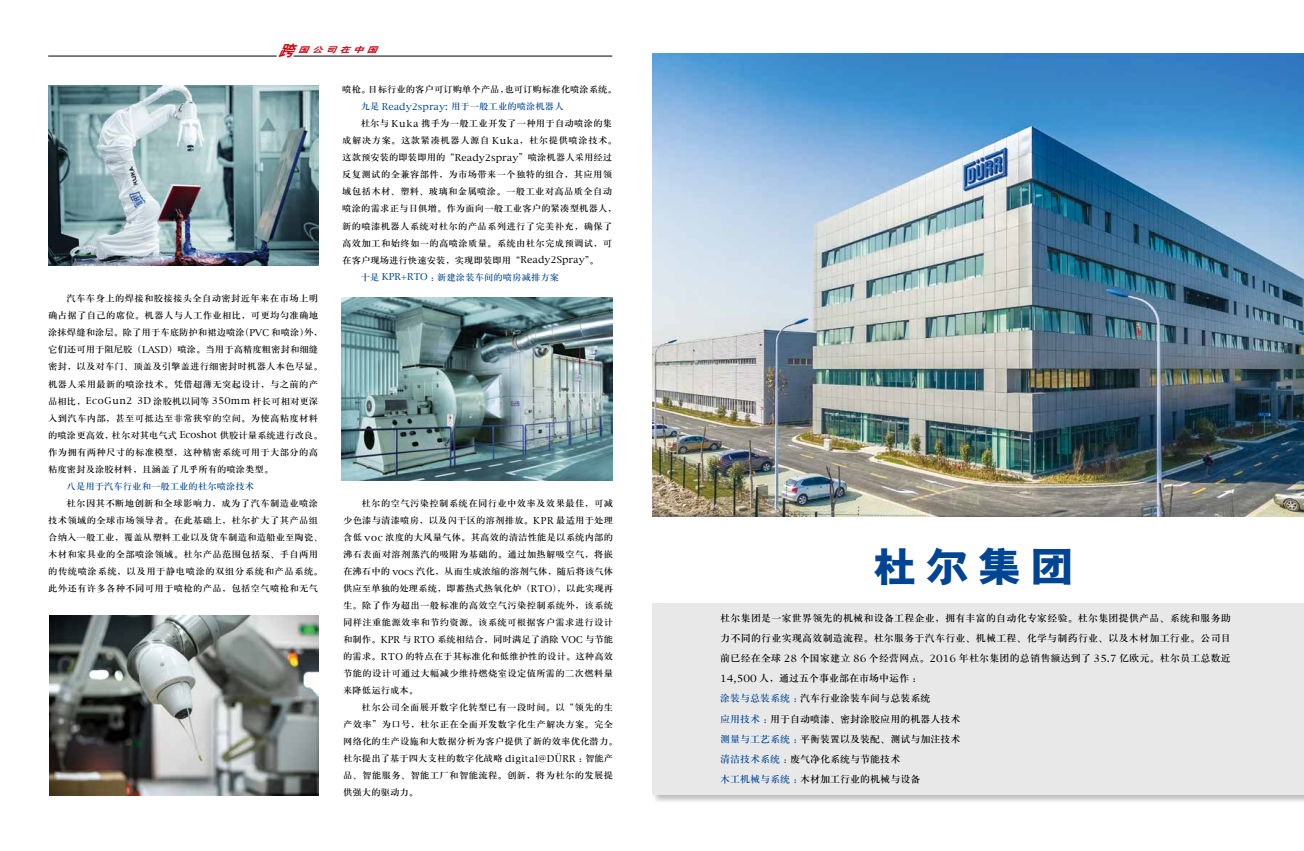
<style>
.page{position:relative;width:1304px;height:851px;background:#fff}
.page>*{position:absolute;margin:0;border:0;box-sizing:border-box;transform-origin:0 0}
.t1{font:41.8px "H Yb 9 gj";color:#004593;scale:1.06 1}
.t2{font:10px/20px "H Ya 3 gj";letter-spacing:.02em;color:#000}
.t3{font:9.2px/17px "H Ya 3 gj";letter-spacing:.03em;color:#000}
.t4{font:9.2px "H Ya 3 gj";color:#000}
.t5{font:9.2px "H Ya 3 gj";color:#004593}
.t6{font:9.2px "H Ya 3 gj";letter-spacing:.055em;color:#000}
.t7{font:9.2px "H Ya 3 gj";letter-spacing:.01em;color:#000}
.t8{font:italic 8px "H Yb 2 gj";color:#cf000e;scale:1.3 1}
.s1{font-size:15px}
.s2{font-family:"New York"}
.s3{font-family:"New York";font-size:8.8px}
.s4{font-family:"New York";font-size:9.6px}
.s5{color:#004593}
</style>
<div class="page">
<hr style="left:293px;top:56px;width:319px;height:1px;background:#000">
<hr style="left:48px;top:56px;width:229px;height:1px;background:#000">
<img style="left:49px;top:86px;width:270px;height:180px">
<img style="left:341px;top:297px;width:272px;height:183px">
<img style="left:49px;top:615px;width:269px;height:180px">
<div style="left:651px;top:602px;width:653px;height:202px;background:#000;opacity:.27"></div>
<div style="left:652px;top:603px;width:652px;height:191px;background:#e8e8e8"></div>
<img style="left:652px;top:54px;width:652px;height:463px">
<p class="t8" style="left:279px;top:46px;width:80px"><span class="s1">跨</span>国公司在中国</p>
<p class="t3" style="left:48px;top:290px;width:276px;text-indent:18px">汽车车身上的焊接和胶接接头全自动密封近年来在市场上明确占据了自己的席位。机器人与人工作业相比，可更均匀准确地涂抹焊缝和涂层。除了用于车底防护和裙边喷涂（<span class="s2">PVC</span> 和喷涂）外，它们还可用于阻尼胶（<span class="s2">LASD</span>）喷涂。当用于高精度粗密封和细缝密封，以及对车门、顶盖及引擎盖进行细密封时机器人本色尽显。机器人采用最新的喷涂技术。凭借超薄无突起设计，与之前的产品相比，<span class="s2">EcoGun</span><span class="s3">2 3</span><span class="s2">D</span> 涂胶机以同等 <span class="s3">350</span><span class="s2">mm</span> 杆长可相对更深入到汽车内部，甚至可抵达至非常狭窄的空间。为使高粘度材料的喷涂更高效，杜尔对其电气式 <span class="s2">Ecoshot</span> 供胶计量系统进行改良。作为拥有两种尺寸的标准模型，这种精密系统可用于大部分的高粘度密封及涂胶材料，且涵盖了几乎所有的喷涂类型。</p>
<p class="t5" style="left:67px;top:481px;width:189px">八是用于汽车行业和一般工业的杜尔喷涂技术</p>
<p class="t3" style="left:48px;top:494px;width:276px;text-indent:18px">杜尔因其不断地创新和全球影响力，成为了汽车制造业喷涂技术领域的全球市场领导者。在此基础上，杜尔扩大了其产品组合纳入一般工业，覆盖从塑料工业以及货车制造和造船业至陶瓷、木材和家具业的全部喷涂领域。杜尔产品范围包括泵、手自两用的传统喷涂系统，以及用于静电喷涂的双组分系统和产品系统。此外还有许多各种不同可用于喷枪的产品，包括空气喷枪和无气</p>
<p class="t4" style="left:342px;top:85px;width:276px">喷枪。目标行业的客户可订购单个产品，也可订购标准化喷涂系统。</p>
<p class="t5" style="left:361px;top:102px;width:204px">九是 <span class="s2">Ready</span><span class="s3">2</span><span class="s2">spray:</span> 用于一般工业的喷涂机器人</p>
<p class="t3" style="left:361px;top:115px;width:253px">杜尔与 <span class="s2">Kuka</span> 携手为一般工业开发了一种用于自动喷涂的集</p>
<p class="t6" style="left:342px;top:136px;width:276px">成解决方案。这款紧凑机器人源自 <span class="s2">Kuka</span>，杜尔提供喷涂技术。</p>
<p class="t4" style="left:342px;top:153px;width:271px">这款预安装的即装即用的“<span class="s2">Ready</span><span class="s3">2</span><span class="s2">spray</span>”喷涂机器人采用经过</p>
<p class="t3" style="left:342px;top:166px;width:272px">反复测试的全兼容部件，为市场带来一个独特的组合，其应用领</p>
<p class="t3" style="left:342px;top:183px;width:271px">域包括木材、塑料、玻璃和金属喷涂。一般工业对高品质全自动</p>
<p class="t7" style="left:342px;top:204px;width:276px">喷涂的需求正与日俱增。作为面向一般工业客户的紧凑型机器人，</p>
<p class="t3" style="left:342px;top:217px;width:272px">新的喷漆机器人系统对杜尔的产品系列进行了完美补充，确保了</p>
<p class="t3" style="left:342px;top:234px;width:272px">高效加工和始终如一的高喷涂质量。系统由杜尔完成预调试，可</p>
<p class="t4" style="left:342px;top:255px;width:258px">在客户现场进行快速安装，实现即装即用“<span class="s2">Ready</span><span class="s3">2</span><span class="s2">Spray</span>”。</p>
<p class="t5" style="left:361px;top:272px;width:200px">十是 <span class="s2">KPR+RTO</span> ：新建涂装车间的喷房减排方案</p>
<p class="t3" style="left:343px;top:494px;width:272px;text-align:justify;text-indent:18px">杜尔的空气污染控制系统在同行业中效率及效果最佳，可减少色漆与清漆喷房，以及闪干区的溶剂排放。<span class="s2">KPR</span> 最适用于处理含低 <span class="s2">voc</span> 浓度的大风量气体。其高效的清洁性能是以系统内部的沸石表面对溶剂蒸汽的吸附为基础的。通过加热解吸空气，将嵌在沸石中的 <span class="s2">vocs</span> 汽化，从而生成浓缩的溶剂气体，随后将该气体供应至单独的处理系统，即蓄热式热氧化炉（<span class="s2">RTO</span>），以此实现再生。除了作为超出一般标准的高效空气污染控制系统外，该系统同样注重能源效率和节约资源。该系统可根据客户需求进行设计和制作。<span class="s2">KPR</span> 与 <span class="s2">RTO</span> 系统相结合，同时满足了消除 <span class="s2">VOC</span> 与节能的需求。<span class="s2">RTO</span> 的特点在于其标准化和低维护性的设计。这种高效节能的设计可通过大幅减少维持燃烧室设定值所需的二次燃料量来降低运行成本。</p>
<p class="t3" style="left:343px;top:698px;width:276px;text-indent:18px">杜尔公司全面展开数字化转型已有一段时间。以“领先的生产效率”为口号，杜尔正在全面开发数字化生产解决方案。完全网络化的生产设施和大数据分析为客户提供了新的效率优化潜力。杜尔提出了基于四大支柱的数字化战略 <span class="s2">digital@DÜRR</span> ：智能产品、智能服务、智能工厂和智能流程。创新，将为杜尔的发展提供强大的驱动力。</p>
<h1 class="t1" style="left:872px;top:545px;width:192px">杜尔集团</h1>
<p class="t2" style="left:720px;top:608px;width:512px">杜尔集团是一家世界领先的机械和设备工程企业，拥有丰富的自动化专家经验。杜尔集团提供产品、系统和服务助力不同的行业实现高效制造流程。杜尔服务于汽车行业、机械工程、化学与制药行业、以及木材加工行业。公司目前已经在全球 <span class="s4">28</span> 个国家建立 <span class="s4">86</span> 个经营网点。<span class="s4">2016</span> 年杜尔集团的总销售额达到了 <span class="s4">35</span><span class="s2">.</span><span class="s4">7</span> 亿欧元。杜尔员工总数近<span class="s4">14</span><span class="s2">,</span><span class="s4">500</span> 人，通过五个事业部在市场中运作：<br><span class="s5">涂装与总装系统：</span>汽车行业涂装车间与总装系统<br><span class="s5">应用技术：</span>用于自动喷漆、密封涂胶应用的机器人技术<br><span class="s5">测量与工艺系统：</span>平衡装置以及装配、测试与加注技术<br><span class="s5">清洁技术系统：</span>废气净化系统与节能技术<br><span class="s5">木工机械与系统：</span>木材加工行业的机械与设备</p>
</div>
